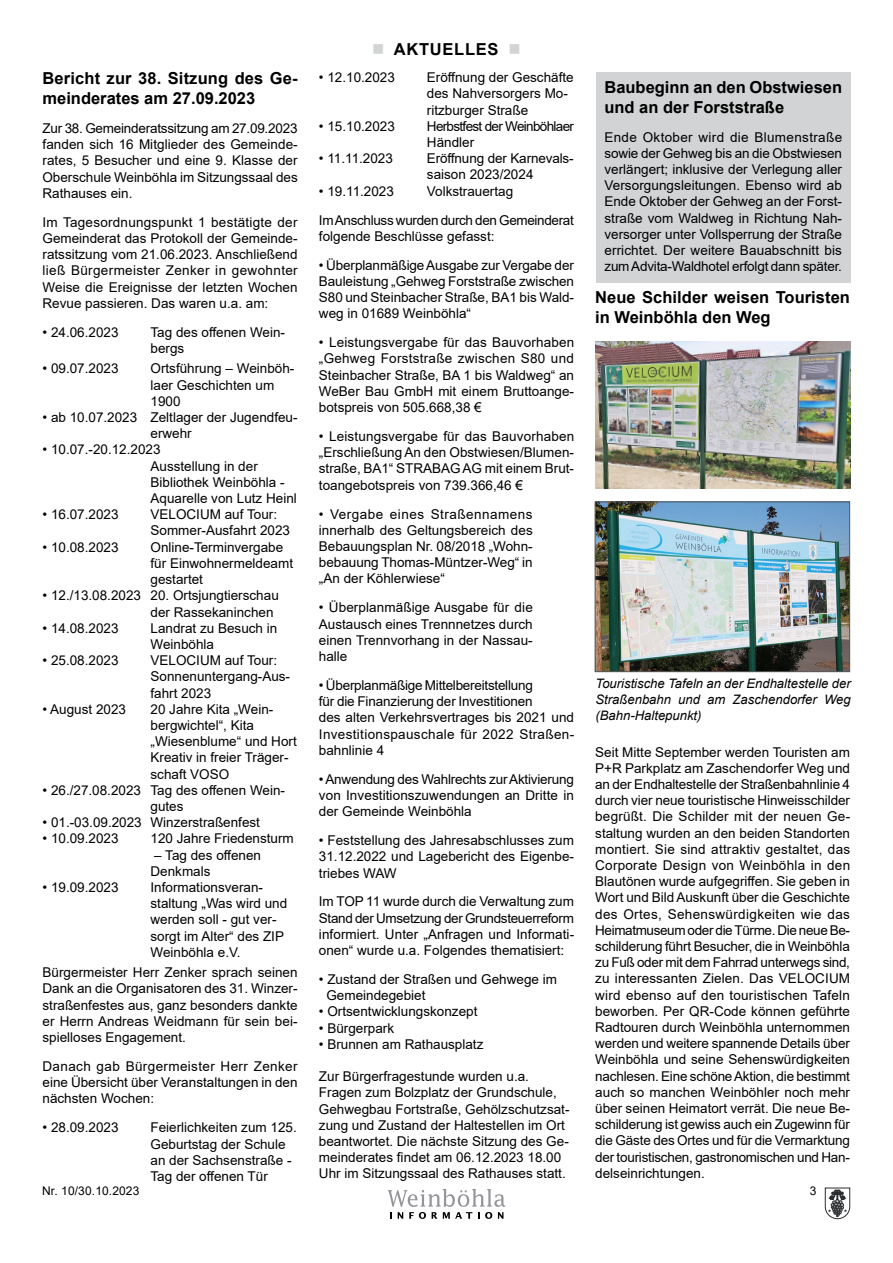
<style>
.page{position:relative;width:893px;height:1263px;background:#fff}
.page>*{position:absolute;margin:0;border:0;box-sizing:border-box;transform-origin:0 0}
.t1{font:700 16.5px/19.8px "Arial";letter-spacing:.005em;color:#000}
.t2{font:700 16.5px "Arial";letter-spacing:.045em;color:#000}
.t3{font:13.5px/16.2px "Arial";color:#000}
.t4{font:13.5px/29px "Arial";letter-spacing:-.025em;color:#000}
.t5{font:13.5px/16.2px "Arial";letter-spacing:-.05em;color:#000}
.t6{font:italic 13.05px/15.8px "Arial";color:#000;text-align:justify}
.t7{font:12px "Arial";letter-spacing:.01em;color:#000}
.s1{color:#d1d3d4}
</style>
<div class="page">
<svg style="left:824px;top:1187px;width:26px;height:32px"></svg>
<svg style="left:388px;top:1189px;width:117px;height:30px"></svg>
<img style="left:595px;top:341px;width:255px;height:147px">
<img style="left:597px;top:504px;width:251px;height:166px">
<div style="left:595px;top:502px;width:255px;height:170px;border:1px solid #58595b"></div>
<div style="left:596px;top:72px;width:255px;height:211px;background:#d1d3d4"></div>
<p class="t1" style="left:43px;top:69px;width:257px">Bericht zur 38. Sitzung des Ge&shy;meinderates am 27.09.2023</p>
<p class="t3" style="left:43px;top:120px;width:257px;text-align:justify">Zur 38. Gemeinderatssitzung am 27.09.2023 fanden sich 16 Mitglieder des Gemeinde&shy;rates, 5 Besucher und eine 9. Klasse der Oberschule Weinböhla im Sitzungssaal des Rathauses ein.</p>
<p class="t3" style="left:43px;top:214px;width:257px;text-align:justify">Im Tagesordnungspunkt 1 bestätigte der Gemeinderat das Protokoll der Gemeinde&shy;ratssitzung vom 21.06.2023. Anschließend ließ Bürgermeister Zenker in gewohnter Weise die Ereignisse der letzten Wochen Revue passieren. Das waren u.a. am:</p>
<p class="t3" style="left:43px;top:324px;width:78px">• 24.06.2023</p>
<p class="t3" style="left:151px;top:324px;width:136px">Tag des offenen Wein&shy;bergs</p>
<p class="t3" style="left:43px;top:360px;width:78px">• 09.07.2023</p>
<p class="t3" style="left:151px;top:360px;width:145px">Ortsführung – Weinböh&shy;laer Geschichten um<br>1900</p>
<p class="t3" style="left:43px;top:409px;width:257px;text-align:center">• ab 10.07.2023 Zeltlager der Jugendfeu&shy;erwehr</p>
<p class="t3" style="left:151px;top:441px;width:148px;text-indent:-108px">• 10.07.-20.12.2023<br>Ausstellung in der<br>Bibliothek Weinböhla -<br>Aquarelle von Lutz Heinl</p>
<p class="t3" style="left:43px;top:506px;width:78px">• 16.07.2023</p>
<p class="t3" style="left:151px;top:506px;width:141px">VELOCIUM auf Tour:<br>Sommer-Ausfahrt 2023</p>
<p class="t3" style="left:43px;top:539px;width:78px">• 10.08.2023</p>
<p class="t3" style="left:151px;top:539px;width:144px">Online-Terminvergabe für Einwohnermeldeamt gestartet</p>
<p class="t3" style="left:151px;top:587px;width:130px;text-indent:-108px">• 12./13.08.2023 20. Ortsjungtierschau der Rassekaninchen</p>
<p class="t3" style="left:43px;top:620px;width:78px">• 14.08.2023</p>
<p class="t3" style="left:151px;top:620px;width:128px">Landrat zu Besuch in<br>Weinböhla</p>
<p class="t3" style="left:43px;top:652px;width:78px">• 25.08.2023</p>
<p class="t3" style="left:151px;top:652px;width:141px">VELOCIUM auf Tour:<br>Sonnenuntergang-Aus&shy;fahrt 2023</p>
<p class="t3" style="left:43px;top:701px;width:85px">• August 2023</p>
<p class="t3" style="left:151px;top:701px;width:148px">20 Jahre Kita „Wein&shy;bergwichtel“, Kita „Wiesenblume“ und Hort<br>Kreativ in freier Träger&shy;schaft VOSO</p>
<p class="t3" style="left:43px;top:782px;width:244px;text-align:center">• 26./27.08.2023 Tag des offenen Wein&shy;gutes</p>
<p class="t3" style="left:43px;top:814px;width:219px">• 01.-03.09.2023 Winzerstraßenfest</p>
<p class="t3" style="left:43px;top:830px;width:78px">• 10.09.2023</p>
<p class="t3" style="left:151px;top:830px;width:145px">120 Jahre Friedensturm</p>
<p class="t3" style="left:151px;top:846px;width:112px">– Tag des offenen<br>Denkmals</p>
<p class="t3" style="left:43px;top:879px;width:78px">• 19.09.2023</p>
<p class="t3" style="left:151px;top:879px;width:138px">Informationsveran&shy;staltung „Was wird und werden soll - gut ver&shy;sorgt im Alter“ des ZIP<br>Weinböhla e.V.</p>
<p class="t3" style="left:43px;top:964px;width:257px;text-align:justify">Bürgermeister Herr Zenker sprach seinen Dank an die Organisatoren des 31. Winzer&shy;straßenfestes aus, ganz besonders dankte er Herrn Andreas Weidmann für sein bei&shy;spielloses Engagement.</p>
<p class="t3" style="left:43px;top:1058px;width:257px;text-align:justify">Danach gab Bürgermeister Herr Zenker eine Übersicht über Veranstaltungen in den nächsten Wochen:</p>
<p class="t3" style="left:43px;top:1119px;width:78px">• 28.09.2023</p>
<p class="t3" style="left:151px;top:1119px;width:148px">Feierlichkeiten zum 125.<br>Geburtstag der Schule an der Sachsenstraße -<br>Tag der offenen Tür</p>
<p class="t2" style="left:336px;top:38px;width:221px"><span class="s1">■</span> Jahresrückblick <span class="s1">■</span></p>
<p class="t2" style="left:372px;top:38px;width:150px"><span class="s1">■</span> Aktuelles <span class="s1">■</span></p>
<p class="t3" style="left:319px;top:69px;width:78px">• 12.10.2023</p>
<p class="t3" style="left:427px;top:69px;width:148px">Eröffnung der Geschäfte des Nahversorgers Mo&shy;ritzburger Straße</p>
<p class="t3" style="left:319px;top:118px;width:78px">• 15.10.2023</p>
<p class="t5" style="left:427px;top:118px;width:149px">Herbstfest der Weinböhlaer<br>Händler</p>
<p class="t3" style="left:319px;top:150px;width:76px">• 11.11.2023</p>
<p class="t3" style="left:427px;top:150px;width:148px">Eröffnung der Karnevals&shy;saison 2023/2024</p>
<p class="t3" style="left:319px;top:183px;width:77px">• 19.11.2023</p>
<p class="t4" style="left:319px;top:176px;width:256px;text-indent:108px">Volkstrauertag<br>Im Anschluss wurden durch den Gemeinderat</p>
<p class="t3" style="left:319px;top:228px;width:177px">folgende Beschlüsse gefasst:</p>
<p class="t3" style="left:319px;top:257px;width:257px;text-align:justify">• Überplanmäßige Ausgabe zur Vergabe der Bauleistung „Gehweg Forststraße zwischen S80 und Steinbacher Straße, BA1 bis Wald&shy;weg in 01689 Weinböhla“</p>
<p class="t3" style="left:319px;top:334px;width:257px;text-align:justify">• Leistungsvergabe für das Bauvorhaben „Gehweg Forststraße zwischen S80 und Steinbacher Straße, BA 1 bis Waldweg“ an WeBer Bau GmbH mit einem Bruttoange&shy;botspreis von 505.668,38 €</p>
<p class="t3" style="left:319px;top:428px;width:257px;text-align:justify">• Leistungsvergabe für das Bauvorhaben „Erschließung An den Obstwiesen/Blumen&shy;straße, BA1“ STRABAG AG mit einem Brut&shy;toangebotspreis von 739.366,46 €</p>
<p class="t3" style="left:319px;top:506px;width:215px;text-align:justify">• Vergabe eines Straßennamens innerhalb des Geltungsbereich des Bebauungsplan Nr. 08/2018 „Wohn&shy;bebauung Thomas-Müntzer-Weg“ in „An der Köhlerwiese“</p>
<p class="t3" style="left:319px;top:599px;width:215px;text-align:justify">• Überplanmäßige Ausgabe für die Austausch eines Trennnetzes durch einen Trennvorhang in der Nassau&shy;halle</p>
<p class="t3" style="left:319px;top:677px;width:257px">• Überplanmäßige Mittelbereitstellung<br>für die Finanzierung der Investitionen<br>des alten Verkehrsvertrages bis 2021 und Investitionspauschale für 2022 Straßen&shy;bahnlinie 4</p>
<p class="t3" style="left:319px;top:771px;width:257px;text-align:justify">• Anwendung des Wahlrechts zur Aktivierung von Investitionszuwendungen an Dritte in der Gemeinde Weinböhla</p>
<p class="t3" style="left:319px;top:832px;width:257px;text-align:justify">• Feststellung des Jahresabschlusses zum 31.12.2022 und Lagebericht des Eigenbe&shy;triebes WAW</p>
<p class="t3" style="left:319px;top:893px;width:257px;text-align:justify">Im TOP 11 wurde durch die Verwaltung zum Stand der Umsetzung der Grundsteuerreform informiert. Unter „Anfragen und Informati&shy;onen“ wurde u.a. Folgendes thematisiert:</p>
<p class="t3" style="left:326px;top:971px;width:232px;text-indent:-8px">• Zustand der Straßen und Gehwege im<br>Gemeindegebiet</p>
<p class="t3" style="left:319px;top:1003px;width:160px">• Ortsentwicklungskonzept</p>
<p class="t3" style="left:319px;top:1020px;width:77px">• Bürgerpark</p>
<p class="t3" style="left:319px;top:1036px;width:166px">• Brunnen am Rathausplatz</p>
<p class="t3" style="left:319px;top:1068px;width:252px">Zur Bürgerfragestunde wurden u.a.<br>Fragen zum Bolzplatz der Grundschule, Gehwegbau Fortstraße, Gehölzschutzsat&shy;zung und Zustand der Haltestellen im Ort beantwortet. Die nächste Sitzung des Ge&shy;meinderates findet am 06.12.2023 18.00<br>Uhr im Sitzungssaal des Rathauses statt.</p>
<p class="t1" style="left:604px;top:77px;width:239px">Baubeginn an den Obstwiesen und an der Forststraße</p>
<p class="t3" style="left:604px;top:129px;width:239px;text-align:justify">Ende Oktober wird die Blumenstraße sowie der Gehweg bis an die Obstwiesen verlängert; inklusive der Verlegung aller Versorgungsleitungen. Ebenso wird ab Ende Oktober der Gehweg an der Forst&shy;straße vom Waldweg in Richtung Nah&shy;versorger unter Vollsperrung der Straße errichtet. Der weitere Bauabschnitt bis zum Advita-Waldhotel erfolgt dann später.</p>
<p class="t1" style="left:595px;top:287px;width:256px">Neue Schilder weisen Touristen in Weinböhla den Weg</p>
<p class="t6" style="left:595px;top:676px;width:257px">Touristische Tafeln an der Endhaltestelle der Straßenbahn und am Zaschendorfer Weg (Bahn-Haltepunkt)</p>
<p class="t3" style="left:595px;top:744px;width:256px;text-align:justify">Seit Mitte September werden Touristen am P+R Parkplatz am Zaschendorfer Weg und an der Endhaltestelle der Straßenbahnlinie 4 durch vier neue touristische Hinweisschilder begrüßt. Die Schilder mit der neuen Ge&shy;staltung wurden an den beiden Standorten montiert. Sie sind attraktiv gestaltet, das Corporate Design von Weinböhla in den Blautönen wurde aufgegriffen. Sie geben in Wort und Bild Auskunft über die Geschichte des Ortes, Sehenswürdigkeiten wie das Heimatmuseum oder die Türme. Die neue Be&shy;schilderung führt Besucher, die in Weinböhla zu Fuß oder mit dem Fahrrad unterwegs sind, zu interessanten Zielen. Das VELOCIUM wird ebenso auf den touristischen Tafeln beworben. Per QR-Code können geführte Radtouren durch Weinböhla unternommen werden und weitere spannende Details über Weinböhla und seine Sehenswürdigkeiten nachlesen. Eine schöne Aktion, die bestimmt auch so manchen Weinböhler noch mehr über seinen Heimatort verrät. Die neue Be&shy;schilderung ist gewiss auch ein Zugewinn für die Gäste des Ortes und für die Vermarktung der touristischen, gastronomischen und Han&shy;delseinrichtungen.</p>
<p class="t7" style="left:42px;top:1183px;width:99px">Nr. 10/30.10.2023</p>
<p class="t7" style="left:810px;top:1183px;width:8px">3</p>
</div>
